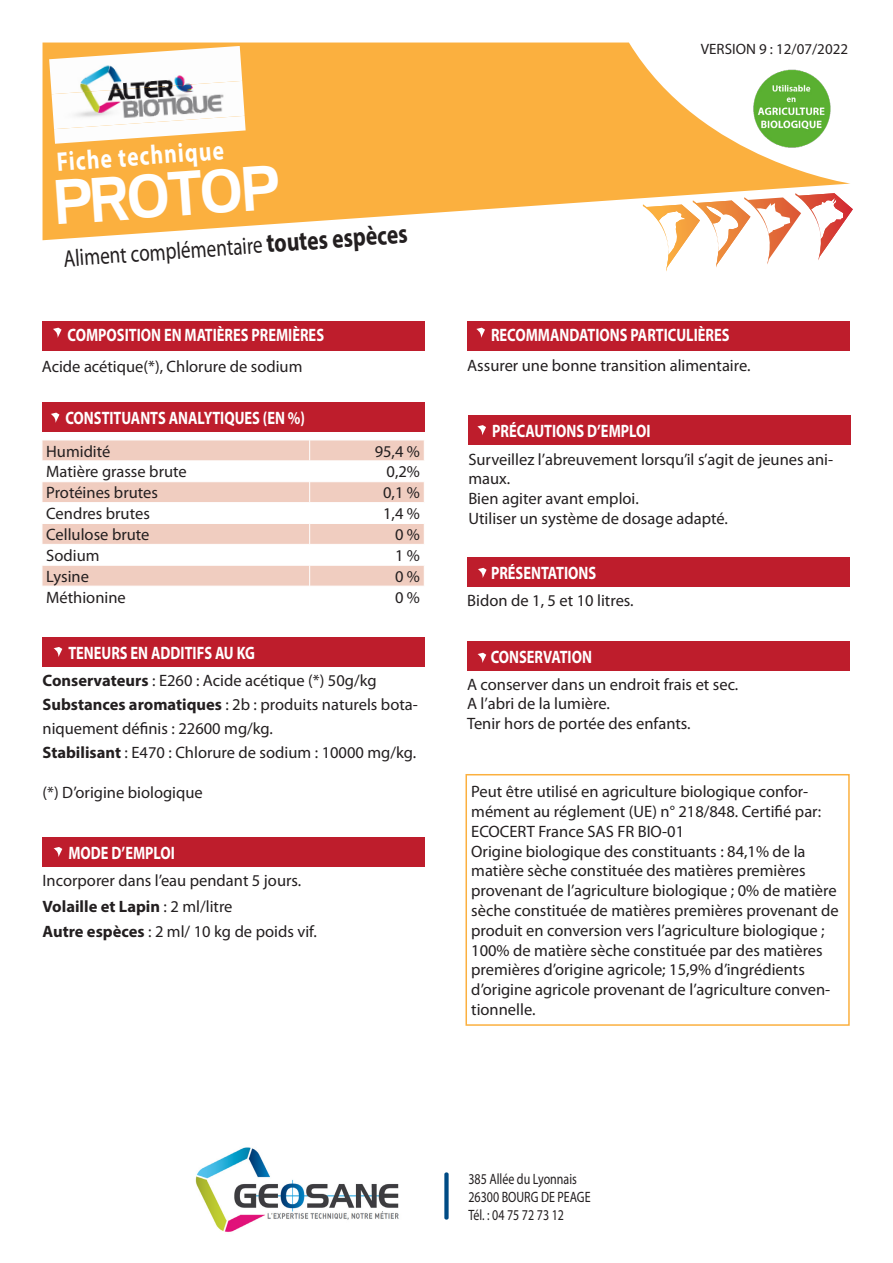
<style>
.page{position:relative;width:893px;height:1263px;background:#fff}
.page>*{position:absolute;margin:0;border:0;box-sizing:border-box;transform-origin:0 0}
.t1{font:60px "Aero Extended Regular SWFTE Regular SWFTE";color:#fff;scale:.63 1}
.t2{font:700 27px "Myriad Pro";color:#fff;scale:.8 1}
.t3{font:24px "Myriad Pro";color:#231f20;scale:.8 1}
.t4{font:700 18px "Myriad Pro";color:#fff;scale:.8 1}
.t5{font:16.5px/19.8px "Myriad Pro";color:#231f20}
.t6{font:700 16.5px "Myriad Pro";color:#231f20}
.t7{font:15px "Myriad Pro";color:#231f20;scale:.8 1}
.t8{font:15px "Myriad Pro";color:#231f20}
.s1{font-weight:700;font-size:27px}
.s2{font-weight:700}
.s3{font-weight:400}
</style>
<div class="page">
<div style="left:42px;top:321px;width:382px;height:30px;background:#be1d2c"></div>
<div style="left:43px;top:637px;width:382px;height:30px;background:#be1d2c"></div>
<div style="left:43px;top:837px;width:382px;height:30px;background:#be1d2c"></div>
<div style="left:467px;top:321px;width:383px;height:30px;background:#be1d2c"></div>
<svg style="left:43px;top:43px;width:807px;height:197px;fill:#fbb03f"></svg>
<div style="left:468px;top:415px;width:383px;height:30px;background:#be1d2c"></div>
<div style="left:467px;top:557px;width:383px;height:30px;background:#be1d2c"></div>
<div style="left:467px;top:641px;width:383px;height:30px;background:#be1d2c"></div>
<div style="left:42px;top:403px;width:382px;height:29px;background:#be1d2c"></div>
<svg style="left:53px;top:328px;width:9px;height:10px"></svg>
<svg style="left:54px;top:647px;width:8px;height:10px"></svg>
<svg style="left:54px;top:847px;width:8px;height:10px"></svg>
<svg style="left:476px;top:328px;width:9px;height:10px"></svg>
<svg style="left:477px;top:425px;width:9px;height:10px"></svg>
<svg style="left:478px;top:568px;width:9px;height:10px"></svg>
<svg style="left:477px;top:653px;width:9px;height:10px"></svg>
<svg style="left:51px;top:413px;width:8px;height:10px"></svg>
<img style="left:195px;top:1147px;width:204px;height:85px">
<div style="left:444px;top:1172px;width:5px;height:47px;background:#004b85;border-radius:2px"></div>
<svg style="left:643px;top:193px;width:210px;height:78px"></svg>
<svg style="left:43px;top:441px;width:381px;height:145px;fill:#f0cdc0"></svg>
<hr style="left:42px;top:461px;width:268px;height:1px;background:#fff">
<hr style="left:310px;top:461px;width:114px;height:1px;background:#fff">
<hr style="left:42px;top:481px;width:268px;height:1px;background:#fff">
<hr style="left:310px;top:481px;width:114px;height:1px;background:#fff">
<hr style="left:42px;top:502px;width:268px;height:1px;background:#fff">
<hr style="left:310px;top:502px;width:114px;height:1px;background:#fff">
<hr style="left:42px;top:523px;width:268px;height:1px;background:#fff">
<hr style="left:310px;top:523px;width:114px;height:1px;background:#fff">
<hr style="left:42px;top:544px;width:268px;height:1px;background:#fff">
<hr style="left:310px;top:544px;width:114px;height:1px;background:#fff">
<hr style="left:42px;top:565px;width:268px;height:1px;background:#fff">
<hr style="left:310px;top:565px;width:114px;height:1px;background:#fff">
<svg style="left:42px;top:440px;width:1px;height:146px"></svg>
<svg style="left:309px;top:440px;width:1px;height:146px"></svg>
<img style="left:49px;top:46px;width:193px;height:48px">
<img style="left:52px;top:81px;width:193px;height:48px">
<img style="left:54px;top:116px;width:192px;height:28px">
<div style="left:465px;top:774px;width:385px;height:252px;border:2px solid #fbb03f"></div>
<img style="left:750px;top:69px;width:86px;height:80px">
<p class="t2" style="left:56px;top:144px;width:211px;rotate:-4deg">Fiche technique</p>
<p class="t1" style="left:57px;top:166px;width:357px;rotate:-4deg">PROTOP</p>
<p class="t3" style="left:62px;top:244px;width:433px;rotate:-4deg">Aliment complémentaire <span class="s1">toutes espèces</span></p>
<p class="t4" style="left:68px;top:323px;width:322px">COMPOSITION EN MATIÈRES PREMIÈRES</p>
<p class="t5" style="left:42px;top:356px;width:262px">Acide acétique(*), Chlorure de sodium</p>
<p class="t4" style="left:65px;top:406px;width:301px">CONSTITUANTS ANALYTIQUES (EN %)</p>
<p class="t5" style="left:46px;top:441px;width:66px">Humidité</p>
<p class="t5" style="left:375px;top:441px;width:47px">95,4 %</p>
<p class="t5" style="left:46px;top:462px;width:142px">Matière grasse brute</p>
<p class="t5" style="left:387px;top:462px;width:35px">0,2%</p>
<p class="t5" style="left:46px;top:483px;width:113px">Protéines brutes</p>
<p class="t5" style="left:383px;top:483px;width:38px">0,1 %</p>
<p class="t5" style="left:46px;top:503px;width:105px">Cendres brutes</p>
<p class="t5" style="left:383px;top:503px;width:38px">1,4 %</p>
<p class="t5" style="left:46px;top:524px;width:105px">Cellulose brute</p>
<p class="t5" style="left:395px;top:524px;width:27px">0 %</p>
<p class="t5" style="left:46px;top:545px;width:55px">Sodium</p>
<p class="t5" style="left:395px;top:545px;width:27px">1 %</p>
<p class="t5" style="left:46px;top:566px;width:44px">Lysine</p>
<p class="t5" style="left:395px;top:566px;width:27px">0 %</p>
<p class="t5" style="left:46px;top:587px;width:81px">Méthionine</p>
<p class="t5" style="left:395px;top:587px;width:27px">0 %</p>
<p class="t4" style="left:68px;top:641px;width:235px">TENEURS EN ADDITIFS AU KG</p>
<p class="t5" style="left:43px;top:671px;width:336px"><span class="s2">Conservateurs</span> : E260 : Acide acétique (*) 50g/kg</p>
<p class="t5" style="left:43px;top:693px;width:377px;line-height:24px"><span class="s2">Substances aromatiques</span> : 2b : produits naturels bota&shy;niquement définis : 22600 mg/kg.</p>
<p class="t5" style="left:43px;top:743px;width:375px"><span class="s2">Stabilisant</span> : E470 : Chlorure de sodium : 10000 mg/kg.</p>
<p class="t5" style="left:43px;top:782px;width:162px">(*) D’origine biologique</p>
<p class="t4" style="left:68px;top:841px;width:135px">MODE D’EMPLOI</p>
<p class="t5" style="left:43px;top:871px;width:260px">Incorporer dans l’eau pendant 5 jours.</p>
<p class="t6" style="left:43px;top:896px;width:191px">Volaille et Lapin <span class="s3">: 2 ml/litre</span></p>
<p class="t5" style="left:43px;top:922px;width:276px"><span class="s2">Autre espèces</span> : 2 ml/ 10 kg de poids vif.</p>
<p class="t8" style="left:701px;top:39px;width:149px">VERSION 9 : 12/07/2022</p>
<p class="t4" style="left:491px;top:323px;width:300px">RECOMMANDATIONS PARTICULIÈRES</p>
<p class="t5" style="left:467px;top:355px;width:285px">Assurer une bonne transition alimentaire.</p>
<p class="t4" style="left:492px;top:419px;width:199px">PRÉCAUTIONS D’EMPLOI</p>
<p class="t5" style="left:468px;top:449px;width:366px">Surveillez l’abreuvement lorsqu’il s’agit de jeunes ani&shy;maux.</p>
<p class="t5" style="left:468px;top:488px;width:172px">Bien agiter avant emploi.</p>
<p class="t5" style="left:468px;top:508px;width:261px">Utiliser un système de dosage adapté.</p>
<p class="t4" style="left:491px;top:561px;width:133px">PRÉSENTATIONS</p>
<p class="t5" style="left:467px;top:590px;width:168px">Bidon de 1, 5 et 10 litres.</p>
<p class="t4" style="left:491px;top:645px;width:128px">CONSERVATION</p>
<p class="t5" style="left:467px;top:674px;width:273px">A conserver dans un endroit frais et sec.</p>
<p class="t5" style="left:467px;top:694px;width:144px">A l’abri de la lumière.</p>
<p class="t5" style="left:467px;top:713px;width:225px">Tenir hors de portée des enfants.</p>
<p class="t5" style="left:471px;top:781px;width:351px">Peut être utilisé en agriculture biologique confor&shy;mément au réglement (UE) n° 218/848. Certifié par:<br>ECOCERT France SAS FR BIO-01</p>
<p class="t5" style="left:471px;top:841px;width:369px">Origine biologique des constituants : 84,1% de la matière sèche constituée des matières premières provenant de l’agriculture biologique ; 0% de matière sèche constituée de matières premières provenant de produit en conversion vers l’agriculture biologique ; 100% de matière sèche constituée par des matières premières d’origine agricole; 15,9% d’ingrédients d’origine agricole provenant de l’agriculture conven&shy;tionnelle.</p>
<p class="t7" style="left:468px;top:1169px;width:137px">385 Allée du Lyonnais</p>
<p class="t7" style="left:468px;top:1187px;width:154px">26300 BOURG DE PEAGE</p>
<p class="t7" style="left:468px;top:1205px;width:121px">Tél. : 04 75 72 73 12</p>
</div>
